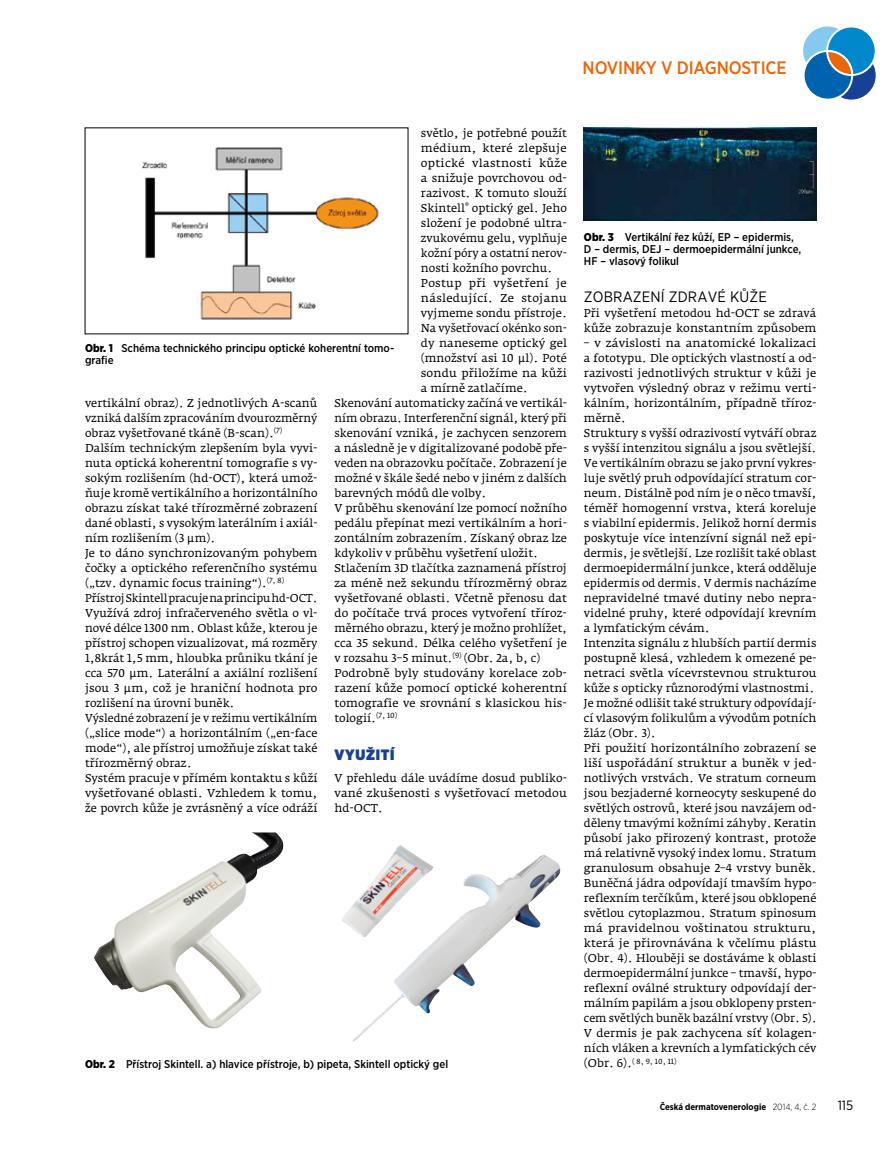
<style>
.page{position:relative;width:893px;height:1149px;background:#fff}
.page>*{position:absolute;margin:0;border:0;box-sizing:border-box;transform-origin:0 0}
.t1{font:500 18px "Gotham Narrow";letter-spacing:-.01em;color:#ec6608}
.t2{font:15px "Gotham Narrow";letter-spacing:.01em;color:#000}
.t3{font:900 15px "Gotham Narrow";letter-spacing:.05em;color:#164194}
.t4{font:13.5px "Gotham Narrow";color:#000}
.t5{font:11.25px/15px "Fedra Serif A Pro";color:#000}
.t6{font:500 11.25px/12px "Gotham Narrow";color:#000}
.t7{font:11.25px "Fedra Serif A Pro";letter-spacing:.02em;color:#000}
.t8{font:700 9px "Gotham Narrow";color:#000}
.t9{font:7.35px "Fedra Serif A Pro";color:#000}
.s1{font-weight:900}
.s2{font-size:11.25px}
.s3{font-weight:300}
</style>
<div class="page">
<svg style="left:803px;top:26px;width:73px;height:74px"></svg>
<img style="left:142px;top:147px;width:238px;height:173px">
<img style="left:94px;top:832px;width:190px;height:197px">
<img style="left:342px;top:845px;width:219px;height:196px">
<img style="left:584px;top:128px;width:232px;height:92px">
<p class="t1" style="left:583px;top:56px;width:206px">NOVINKY V DIAGNOSTICE</p>
<p class="t5" style="left:421px;top:125px;width:147px">světlo, je potřebné použít</p>
<p class="t5" style="left:421px;top:140px;width:147px">médium, které zlepšuje</p>
<p class="t7" style="left:421px;top:156px;width:147px">optické vlastnosti kůže</p>
<p class="t5" style="left:421px;top:170px;width:147px">a snižuje povrchovou od-</p>
<p class="t5" style="left:421px;top:185px;width:148px">razivost. K tomuto slouží</p>
<p class="t5" style="left:421px;top:200px;width:147px">Skintell<sup>®</sup> optický gel. Jeho</p>
<p class="t5" style="left:421px;top:215px;width:147px">složení je podobné ultra-</p>
<p class="t5" style="left:421px;top:230px;width:148px">zvukovému gelu, vyplňuje</p>
<p class="t5" style="left:421px;top:245px;width:147px">kožní póry a ostatní nerov-</p>
<p class="t5" style="left:421px;top:260px;width:133px">nosti kožního povrchu.</p>
<p class="t7" style="left:421px;top:276px;width:147px">Postup při vyšetření je</p>
<p class="t7" style="left:421px;top:291px;width:148px">následující. Ze stojanu</p>
<p class="t5" style="left:421px;top:305px;width:147px">vyjmeme sondu přístroje.</p>
<p class="t5" style="left:421px;top:320px;width:147px">Na vyšetřovací okénko son-</p>
<p class="t5" style="left:421px;top:335px;width:148px">dy naneseme optický gel</p>
<p class="t5" style="left:421px;top:350px;width:147px">(množství asi 10 µl). Poté</p>
<p class="t5" style="left:421px;top:365px;width:147px">sondu přiložíme na kůži</p>
<p class="t5" style="left:421px;top:380px;width:108px">a mírně zatlačíme.</p>
<p class="t5" style="left:334px;top:395px;width:234px">Skenování automaticky začíná ve vertikál-</p>
<p class="t5" style="left:334px;top:410px;width:234px">ním obrazu. Interferenční signál, který při</p>
<p class="t5" style="left:334px;top:425px;width:234px">skenování vzniká, je zachycen senzorem</p>
<p class="t5" style="left:334px;top:440px;width:234px">a následně je v digitalizované podobě pře-</p>
<p class="t5" style="left:334px;top:455px;width:234px">veden na obrazovku počítače. Zobrazení je</p>
<p class="t5" style="left:334px;top:470px;width:234px">možné v škále šedé nebo v jiném z dalších</p>
<p class="t5" style="left:334px;top:485px;width:153px">barevných módů dle volby.</p>
<p class="t5" style="left:334px;top:500px;width:234px">V průběhu skenování lze pomocí nožního</p>
<p class="t5" style="left:334px;top:515px;width:234px">pedálu přepínat mezi vertikálním a hori-</p>
<p class="t5" style="left:334px;top:530px;width:234px">zontálním zobrazením. Získaný obraz lze</p>
<p class="t5" style="left:334px;top:545px;width:205px">kdykoliv v průběhu vyšetření uložit.</p>
<p class="t5" style="left:334px;top:560px;width:234px">Stlačením 3D tlačítka zaznamená přístroj</p>
<p class="t5" style="left:334px;top:575px;width:234px">za méně než sekundu třírozměrný obraz</p>
<p class="t5" style="left:334px;top:590px;width:234px">vyšetřované oblasti. Včetně přenosu dat</p>
<p class="t5" style="left:334px;top:605px;width:234px">do počítače trvá proces vytvoření tříroz-</p>
<p class="t5" style="left:334px;top:620px;width:234px">měrného obrazu, který je možno prohlížet,</p>
<p class="t5" style="left:334px;top:635px;width:234px">cca 35 sekund. Délka celého vyšetření je</p>
<p class="t5" style="left:334px;top:650px;width:207px">v rozsahu 3–5 minut.<sup>(9)</sup> (Obr. 2a, b, c)</p>
<p class="t5" style="left:334px;top:665px;width:234px">Podrobně byly studovány korelace zob-</p>
<p class="t5" style="left:334px;top:680px;width:234px">razení kůže pomocí optické koherentní</p>
<p class="t5" style="left:334px;top:695px;width:234px">tomografie ve srovnání s klasickou his-</p>
<p class="t5" style="left:334px;top:710px;width:64px">tologií.<sup>(7,</sup> <sup>10)</sup></p>
<p class="t3" style="left:334px;top:744px;width:62px">VYUŽITÍ</p>
<p class="t5" style="left:334px;top:770px;width:234px;text-align:justify">V přehledu dále uvádíme dosud publiko&shy;vané zkušenosti s vyšetřovací metodou hd-OCT.</p>
<p class="t6" style="left:85px;top:341px;width:311px"><span class="s1">Obr. 1</span> Schéma technického principu optické koherentní tomo&shy;grafie</p>
<p class="t5" style="left:85px;top:395px;width:234px">vertikální obraz). Z jednotlivých A-scanů vzniká dalším zpracováním dvourozměrný obraz vyšetřované tkáně (B-scan).<sup>(7)<br></sup>Dalším technickým zlepšením byla vyvi&shy;nuta optická koherentní tomografie s vy&shy;sokým rozlišením (hd-OCT), která umož&shy;ňuje kromě vertikálního a horizontálního obrazu získat také třírozměrné zobrazení dané oblasti, s vysokým laterálním i axiál&shy;ním rozlišením (3 µm).<br>Je to dáno synchronizovaným pohybem čočky a optického referenčního systému („tzv. dynamic focus training“).<sup>(7,</sup> <sup>8)<br></sup>Přístroj Skintell pracuje na principu hd-OCT.<br>Využívá zdroj infračerveného světla o vl&shy;nové délce 1300 nm. Oblast kůže, kterou je přístroj schopen vizualizovat, má rozměry 1,8krát 1,5 mm, hloubka průniku tkání je cca 570 µm. Laterální a axiální rozlišení jsou 3 µm, což je hraniční hodnota pro rozlišení na úrovni buněk.<br>Výsledné zobrazení je v režimu vertikálním („slice mode“) a horizontálním („en-face mode“), ale přístroj umožňuje získat také třírozměrný obraz.<br>Systém pracuje v přímém kontaktu s kůží vyšetřované oblasti. Vzhledem k tomu, že povrch kůže je zvrásněný a více odráží</p>
<p class="t6" style="left:85px;top:1057px;width:365px"><span class="s1">Obr. 2</span> Přístroj Skintell. a) hlavice přístroje, b) pipeta, Skintell optický gel</p>
<p class="t6" style="left:584px;top:230px;width:219px"><span class="s1">Obr. 3</span> Vertikální řez kůží, EP – epidermis,<br>D – dermis, DEJ – dermoepidermální junkce,<br>HF – vlasový folikul</p>
<p class="t2" style="left:584px;top:287px;width:184px">ZOBRAZENÍ ZDRAVÉ KŮŽE</p>
<p class="t5" style="left:584px;top:305px;width:234px">Při vyšetření metodou hd-OCT se zdravá kůže zobrazuje konstantním způsobem</p>
<p class="t5" style="left:584px;top:335px;width:234px">– v závislosti na anatomické lokalizaci a fototypu. Dle optických vlastností a od&shy;razivosti jednotlivých struktur v kůži je vytvořen výsledný obraz v režimu verti&shy;kálním, horizontálním, případně tříroz&shy;měrně.<br>Struktury s vyšší odrazivostí vytváří obraz s vyšší intenzitou signálu a jsou světlejší.<br>Ve vertikálním obrazu se jako první vykres&shy;luje světlý pruh odpovídající stratum cor&shy;neum. Distálně pod ním je o něco tmavší, téměř homogenní vrstva, která koreluje s viabilní epidermis. Jelikož horní dermis poskytuje více intenzívní signál než epi&shy;dermis, je světlejší. Lze rozlišit také oblast dermoepidermální junkce, která odděluje epidermis od dermis. V dermis nacházíme nepravidelné tmavé dutiny nebo nepra&shy;videlné pruhy, které odpovídají krevním a lymfatickým cévám.<br>Intenzita signálu z hlubších partií dermis postupně klesá, vzhledem k omezené pe&shy;netraci světla vícevrstevnou strukturou kůže s opticky různorodými vlastnostmi.<br>Je možné odlišit také struktury odpovídají&shy;cí vlasovým folikulům a vývodům potních žláz (Obr. 3).<br>Při použití horizontálního zobrazení se liší uspořádání struktur a buněk v jed&shy;notlivých vrstvách. Ve stratum corneum jsou bezjaderné korneocyty seskupené do světlých ostrovů, které jsou navzájem od&shy;děleny tmavými kožními záhyby. Keratin působí jako přirozený kontrast, protože má relativně vysoký index lomu. Stratum granulosum obsahuje 2–4 vrstvy buněk.<br>Buněčná jádra odpovídají tmavším hypo&shy;reflexním terčíkům, které jsou obklopené světlou cytoplazmou. Stratum spinosum má pravidelnou voštinatou strukturu, která je přirovnávána k včelímu plástu (Obr. 4). Hlouběji se dostáváme k oblasti dermoepidermální junkce – tmavší, hypo&shy;reflexní oválné struktury odpovídají der&shy;málním papilám a jsou obklopeny prsten&shy;cem světlých buněk bazální vrstvy (Obr. 5).<br>V dermis je pak zachycena síť kolagen&shy;ních vláken a krevních a lymfatických cév</p>
<p class="t9" style="left:584px;top:1056px;width:94px"><span class="s2">(Obr. 6).</span>( 8, 9, 10, 11)</p>
<p class="t8" style="left:660px;top:1100px;width:158px">Česká dermatovenerologie <span class="s3">2014, 4, č. 2</span></p>
<p class="t4" style="left:838px;top:1096px;width:17px">115</p>
</div>
